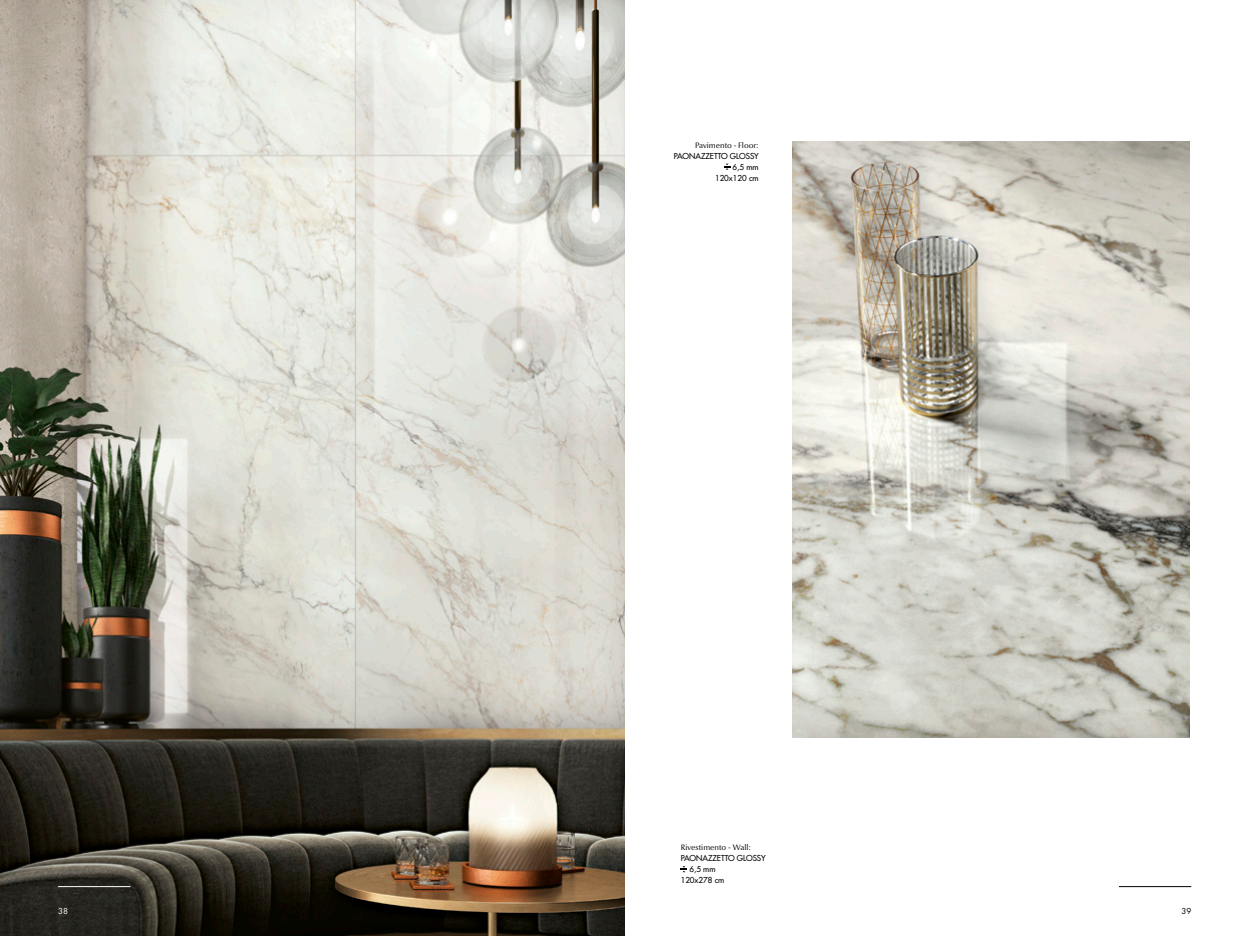
<style>
.page{position:relative;width:1248px;height:936px;background:#fff}
.page>*{position:absolute;margin:0;border:0;box-sizing:border-box;transform-origin:0 0}
.t1{font:500 8px/11px "Futura LT Pro";color:#000;text-align:right}
.t2{font:8px "Optima Nova LT Pro";color:#000}
.t3{font:8px "Futura LT Pro";color:#fff}
.t4{font:8px "Futura LT Pro";color:#000}
</style>
<div class="page">
<img style="left:0;top:0;width:624px;height:935px">
<img style="left:792px;top:142px;width:397px;height:595px">
<svg style="left:680px;top:866px;width:7px;height:6px"></svg>
<svg style="left:724px;top:164px;width:6px;height:6px"></svg>
<hr style="left:1118px;top:886px;width:73px;height:1px;background:#000">
<hr style="left:58px;top:886px;width:72px;height:1px;background:#fff">
<p class="t2" style="left:695px;top:140px;width:65px">Pavimento - Floor:</p>
<p class="t1" style="left:673px;top:150px;width:86px">PAONAZZETTO GLOSSY<br>6,5 mm<br>120x120 cm</p>
<p class="t2" style="left:680px;top:842px;width:72px">Rivestimento - Wall:</p>
<p class="t1" style="left:680px;top:852px;width:86px">PAONAZZETTO GLOSSY</p>
<p class="t1" style="left:689px;top:863px;width:28px">6,5 mm</p>
<p class="t1" style="left:680px;top:874px;width:45px">120x278 cm</p>
<p class="t3" style="left:58px;top:906px;width:11px">38</p>
<p class="t4" style="left:1181px;top:906px;width:11px">39</p>
</div>
